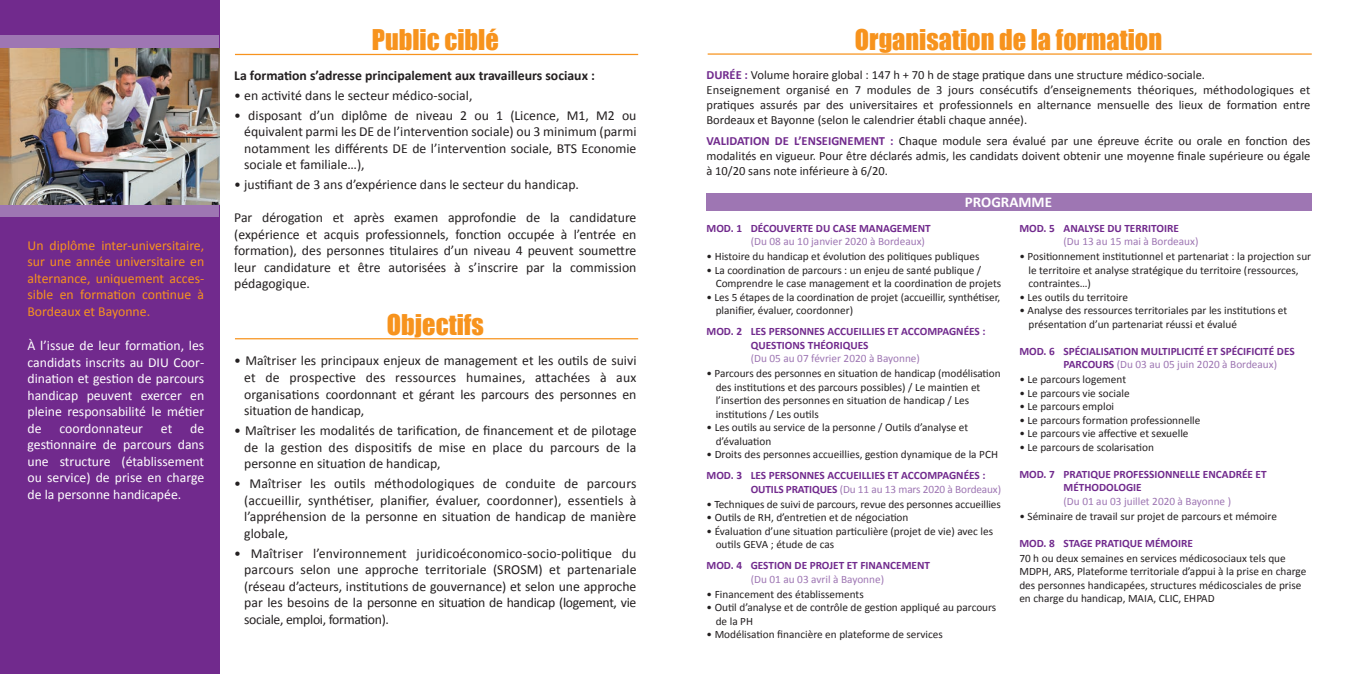
<style>
.page{position:relative;width:1347px;height:674px;background:#fff}
.page>*{position:absolute;margin:0;border:0;box-sizing:border-box;transform-origin:0 0}
.t1{font:26.25px "Impact";color:#f7931d}
.t2{font:700 15px "Calibri";color:#fff}
.t3{font:13.75px/16.5px "Calibri";color:#231f20;text-align:justify}
.t4{font:13.75px/16.5px "Calibri";color:#fff;text-align:justify}
.t5{font:13.75px/16.5px "Calibri";color:#f7931d;text-align:justify}
.t6{font:700 13.75px "Calibri";color:#231f20}
.t7{font:12.5px/15px "Calibri";color:#231f20}
.t8{font:11.25px/13.5px "Calibri";color:#231f20}
.t9{font:700 11.25px/13.5px "Calibri";color:#712a8d}
.t10{font:11.25px "Calibri";color:#9e76b3}
.s1{font-weight:700;color:#712a8d}
.s2{font-weight:400;color:#9e76b3}
</style>
<div class="page">
<div style="left:0;top:0;width:220px;height:674px;background:#712a8d"></div>
<div style="left:0;top:35px;width:219px;height:181px;background:#9e76b3"></div>
<div style="left:706px;top:193px;width:605px;height:18px;background:#9e76b3"></div>
<hr style="left:707px;top:53px;width:604px;height:2px;background:#f7931d">
<hr style="left:235px;top:54px;width:403px;height:1px;background:#f7931d">
<hr style="left:235px;top:338px;width:403px;height:1px;background:#f7931d">
<img style="left:0;top:49px;width:219px;height:156px">
<p class="t5" style="left:27px;top:237px;width:178px">Un diplôme inter-universitaire, sur une année universitaire en alternance, uniquement acces&shy;sible en formation continue à Bordeaux et Bayonne.</p>
<p class="t4" style="left:27px;top:337px;width:178px">À l’issue de leur formation, les candidats inscrits au DIU Coor&shy;dination et gestion de parcours handicap peuvent exercer en pleine responsabilité le métier de</p>
<p class="t4" style="left:27px;top:420px;width:178px;text-indent:163px">de gestionnaire de parcours dans une structure (établissement ou service) de prise en charge de la personne handicapée.</p>
<p class="t4" style="left:59px;top:420px;width:85px">coordonnateur</p>
<p class="t4" style="left:161px;top:420px;width:13px">et</p>
<h1 class="t1" style="left:372px;top:19px;width:128px">Public ciblé</h1>
<p class="t6" style="left:234px;top:66px;width:362px">La formation s’adresse principalement aux travailleurs sociaux :</p>
<p class="t3" style="left:234px;top:87px;width:240px">• en activité dans le secteur médico-social,</p>
<p class="t3" style="left:244px;top:107px;width:394px;text-indent:-10px">• disposant d’un diplôme de niveau 2 ou 1 (Licence, M1, M2 ou équivalent parmi les DE de l’intervention sociale) ou 3 minimum (parmi notamment les différents DE de l’intervention sociale, BTS Economie sociale et familiale…),</p>
<p class="t3" style="left:234px;top:176px;width:346px">• justifiant de 3 ans d’expérience dans le secteur du handicap.</p>
<p class="t3" style="left:234px;top:209px;width:404px">Par dérogation et après examen approfondie de la candidature (expérience et acquis professionnels, fonction occupée à l’entrée en formation), des personnes titulaires d’un niveau 4 peuvent soumettre leur candidature et être autorisées à s’inscrire par la commission pédagogique.</p>
<h1 class="t1" style="left:387px;top:305px;width:98px">Objectifs</h1>
<p class="t3" style="left:244px;top:353px;width:394px;text-indent:-10px">• Maîtriser les principaux enjeux de management et les outils de suivi et de prospective des ressources humaines, attachées à aux organisations coordonnant et gérant les parcours des personnes en situation de handicap,</p>
<p class="t3" style="left:244px;top:422px;width:394px;text-indent:-10px">• Maîtriser les modalités de tarification, de financement et de pilotage de la gestion des dispositifs de mise en place du parcours de la personne en situation de handicap,</p>
<p class="t3" style="left:244px;top:475px;width:394px;text-indent:-10px">• Maîtriser les outils méthodologiques de conduite de parcours (accueillir, synthétiser, planifier, évaluer, coordonner), essentiels à l’appréhension de la personne en situation de handicap de manière globale,</p>
<p class="t3" style="left:244px;top:545px;width:394px;text-indent:-10px">• Maîtriser l’environnement juridicoéconomico-socio-politique du parcours selon une approche territoriale (SROSM) et partenariale (réseau d’acteurs, institutions de gouvernance) et selon une approche par les besoins de la personne en situation de handicap (logement, vie sociale, emploi, formation).</p>
<h1 class="t1" style="left:855px;top:20px;width:308px">Organisation de la formation</h1>
<p class="t7" style="left:706px;top:67px;width:605px"><span class="s1">DURÉE :</span> Volume horaire global : 147 h + 70 h de stage pratique dans une structure médico-sociale.<br>Enseignement organisé en 7 modules de 3 jours consécutifs d’enseignements théoriques, méthodologiques et pratiques assurés par des universitaires et professionnels en alternance mensuelle des lieux de formation entre Bordeaux et Bayonne (selon le calendrier établi chaque année).</p>
<p class="t7" style="left:706px;top:133px;width:605px;text-align:justify"><span class="s1">VALIDATION DE L’ENSEIGNEMENT :</span> Chaque module sera évalué par une épreuve écrite ou orale en fonction des modalités en vigueur. Pour être déclarés admis, les candidats doivent obtenir une moyenne finale supérieure ou égale à 10/20 sans note inférieure à 6/20.</p>
<h2 class="t2" style="left:965px;top:192px;width:89px">PROGRAMME</h2>
<p class="t9" style="left:706px;top:221px;width:226px">MOD. 1 DÉCOUVERTE DU CASE MANAGEMENT</p>
<p class="t10" style="left:750px;top:234px;width:176px">(Du 08 au 10 janvier 2020 à Bordeaux)</p>
<p class="t8" style="left:706px;top:250px;width:274px">• Histoire du handicap et évolution des politiques publiques</p>
<p class="t8" style="left:715px;top:263px;width:287px;text-indent:-9px">• La coordination de parcours : un enjeu de santé publique /<br>Comprendre le case management et la coordination de projets</p>
<p class="t8" style="left:715px;top:290px;width:286px;text-indent:-9px">• Les 5 étapes de la coordination de projet (accueillir, synthétiser, planifier, évaluer, coordonner)</p>
<p class="t9" style="left:750px;top:325px;width:236px;text-indent:-44px">MOD. 2 LES PERSONNES ACCUEILLIES ET ACCOMPAGNÉES :<br>QUESTIONS THÉORIQUES</p>
<p class="t10" style="left:750px;top:351px;width:171px">(Du 05 au 07 février 2020 à Bayonne)</p>
<p class="t8" style="left:715px;top:367px;width:286px;text-indent:-9px">• Parcours des personnes en situation de handicap (modélisation des institutions et des parcours possibles) / Le maintien et l’insertion des personnes en situation de handicap / Les institutions / Les outils</p>
<p class="t8" style="left:715px;top:421px;width:254px;text-indent:-9px">• Les outils au service de la personne / Outils d’analyse et d’évaluation</p>
<p class="t8" style="left:706px;top:448px;width:293px">• Droits des personnes accueillies, gestion dynamique de la PCH</p>
<p class="t9" style="left:750px;top:469px;width:252px;text-indent:-44px">MOD. 3 LES PERSONNES ACCUEILLIES ET ACCOMPAGNÉES :<br>OUTILS PRATIQUES <span class="s2">(Du 11 au 13 mars 2020 à Bordeaux)</span></p>
<p class="t8" style="left:706px;top:497px;width:296px">• Techniques de suivi de parcours, revue des personnes accueillies</p>
<p class="t8" style="left:706px;top:511px;width:203px">• Outils de RH, d’entretien et de négociation</p>
<p class="t8" style="left:715px;top:524px;width:279px;text-indent:-9px">• Évaluation d’une situation particulière (projet de vie) avec les outils GEVA ; étude de cas</p>
<p class="t9" style="left:706px;top:559px;width:225px">MOD. 4 GESTION DE PROJET ET FINANCEMENT</p>
<p class="t10" style="left:750px;top:572px;width:135px">(Du 01 au 03 avril à Bayonne)</p>
<p class="t8" style="left:706px;top:587px;width:159px">• Financement des établissements</p>
<p class="t8" style="left:715px;top:601px;width:282px;text-indent:-9px">• Outil d’analyse et de contrôle de gestion appliqué au parcours de la PH</p>
<p class="t8" style="left:706px;top:628px;width:238px">• Modélisation financière en plateforme de services</p>
<p class="t9" style="left:1019px;top:221px;width:161px">MOD. 5 ANALYSE DU TERRITOIRE</p>
<p class="t10" style="left:1063px;top:234px;width:136px">(Du 13 au 15 mai à Bordeaux)</p>
<p class="t8" style="left:1028px;top:250px;width:284px;text-indent:-9px">• Positionnement institutionnel et partenariat : la projection sur le territoire et analyse stratégique du territoire (ressources, contraintes…)</p>
<p class="t8" style="left:1019px;top:290px;width:110px">• Les outils du territoire</p>
<p class="t8" style="left:1028px;top:304px;width:260px;text-indent:-9px">• Analyse des ressources territoriales par les institutions et présentation d’un partenariat réussi et évalué</p>
<p class="t9" style="left:1063px;top:344px;width:233px;text-indent:-44px">MOD. 6 SPÉCIALISATION MULTIPLICITÉ ET SPÉCIFICITÉ DES<br>PARCOURS <span class="s2">(Du 03 au 05 juin 2020 à Bordeaux)</span></p>
<p class="t8" style="left:1019px;top:373px;width:108px">• Le parcours logement</p>
<p class="t8" style="left:1019px;top:386px;width:112px">• Le parcours vie sociale</p>
<p class="t8" style="left:1019px;top:400px;width:96px">• Le parcours emploi</p>
<p class="t8" style="left:1019px;top:413px;width:183px">• Le parcours formation professionnelle</p>
<p class="t8" style="left:1019px;top:427px;width:171px">• Le parcours vie affective et sexuelle</p>
<p class="t8" style="left:1019px;top:440px;width:136px">• Le parcours de scolarisation</p>
<p class="t9" style="left:1063px;top:467px;width:205px;text-indent:-44px">MOD. 7 PRATIQUE PROFESSIONNELLE ENCADRÉE ET<br>MÉTHODOLOGIE</p>
<p class="t10" style="left:1063px;top:494px;width:169px">(Du 01 au 03 juillet 2020 à Bayonne )</p>
<p class="t8" style="left:1019px;top:509px;width:259px">• Séminaire de travail sur projet de parcours et mémoire</p>
<p class="t9" style="left:1019px;top:536px;width:175px">MOD. 8 STAGE PRATIQUE MÉMOIRE</p>
<p class="t8" style="left:1019px;top:551px;width:288px">70 h ou deux semaines en services médicosociaux tels que MDPH, ARS, Plateforme territoriale d’appui à la prise en charge des personnes handicapées, structures médicosciales de prise en charge du handicap, MAIA, CLIC, EHPAD</p>
</div>
